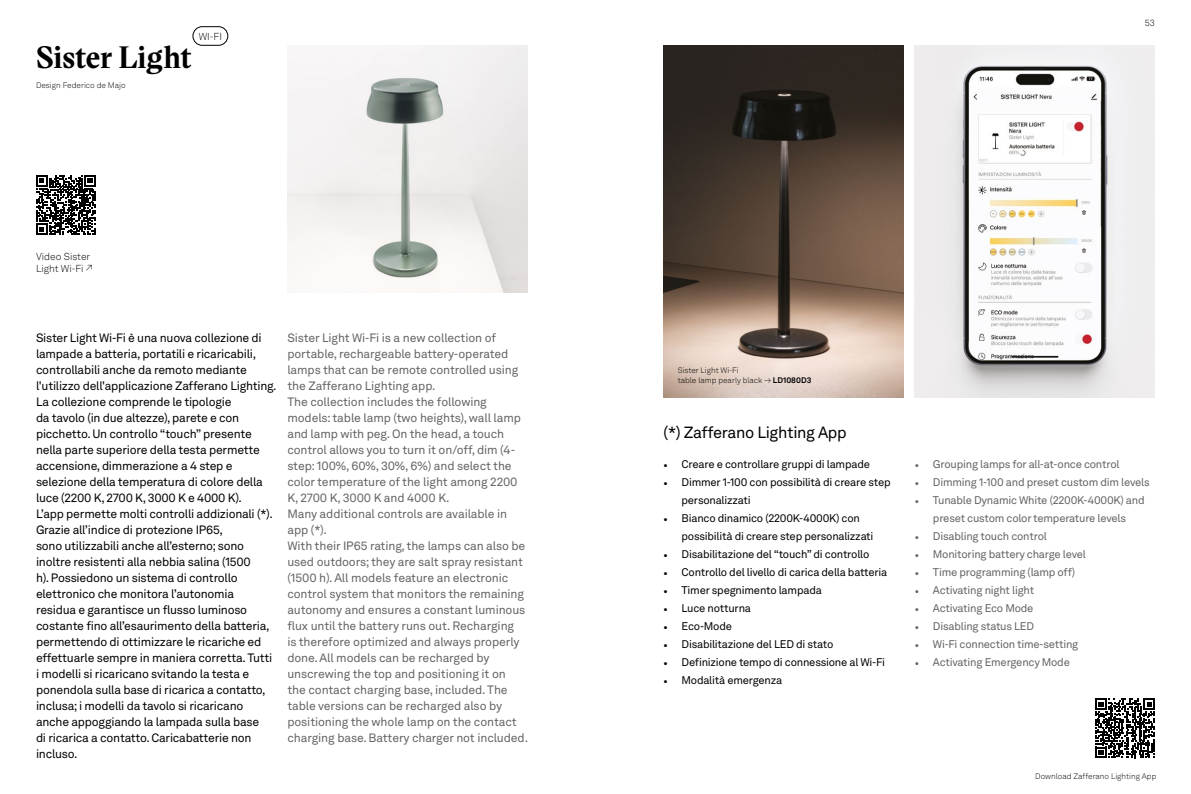
<style>
.page{position:relative;width:1191px;height:794px;background:#fff}
.page>*{position:absolute;margin:0;border:0;box-sizing:border-box;transform-origin:0 0}
.t1{font:700 30px "Victor Serif";letter-spacing:-.005em;color:#000}
.t2{font:16px "Akkurat LL";letter-spacing:-.02em;color:#000}
.t3{font:12px/16px "Akkurat LL";letter-spacing:-.02em;color:#000}
.t4{font:12px/16px "Akkurat LL";letter-spacing:-.01em;color:#646363}
.t5{font:11px/18px "Akkurat LL";letter-spacing:-.02em;color:#000}
.t6{font:11px/18px "Akkurat LL";letter-spacing:-.02em;color:#646363;text-align:center}
.t7{font:300 10px/12px "Akkurat LL";color:#000}
.t8{font:300 9px "Akkurat";color:#000}
.t9{font:300 8px/9.6px "Akkurat LL";color:#000}
.s1{font-weight:700}
.s2{font-family:"Minion Pro"}
</style>
<div class="page">
<img style="left:287px;top:45px;width:240px;height:247px">
<img style="left:663px;top:45px;width:240px;height:352px">
<svg style="left:1095px;top:698px;width:59px;height:60px"></svg>
<div style="left:193px;top:27px;width:35px;height:18px;border:1px solid #000;border-radius:9px"></div>
<img style="left:915px;top:45px;width:240px;height:352px">
<svg style="left:36px;top:175px;width:60px;height:60px"></svg>
<p class="t7" style="left:199px;top:30px;width:25px">WI-FI</p>
<h1 class="t1" style="left:36px;top:37px;width:157px">Sister Light</h1>
<p class="t9" style="left:36px;top:80px;width:91px">Design Federico de Majo</p>
<p class="t7" style="left:36px;top:250px;width:58px">Video Sister<br>Light Wi-Fi ↗</p>
<p class="t3" style="left:36px;top:329px;width:242px">Sister Light Wi-Fi è una nuova collezione di lampade a batteria, portatili e ricaricabili, controllabili anche da remoto mediante l'utilizzo dell'applicazione Zafferano Lighting.<br>La collezione comprende le tipologie<br>da tavolo (in due altezze), parete e con picchetto. Un controllo “touch” presente nella parte superiore della testa permette accensione, dimmerazione a 4 step e selezione della temperatura di colore della luce (2200 K, 2700 K, 3000 K e 4000 K).<br>L’app permette molti controlli addizionali (*).<br>Grazie all’indice di protezione IP65,<br>sono utilizzabili anche all’esterno; sono inoltre resistenti alla nebbia salina (1500<br>h). Possiedono un sistema di controllo elettronico che monitora l’autonomia residua e garantisce un flusso luminoso costante fino all’esaurimento della batteria, permettendo di ottimizzare le ricariche ed effettuarle sempre in maniera corretta. Tutti i modelli si ricaricano svitando la testa e ponendola sulla base di ricarica a contatto, inclusa; i modelli da tavolo si ricaricano anche appoggiando la lampada sulla base<br>di ricarica a contatto. Caricabatterie non incluso.</p>
<p class="t4" style="left:287px;top:329px;width:242px">Sister Light Wi-Fi is a new collection of portable, rechargeable battery-operated lamps that can be remote controlled using the Zafferano Lighting app.<br>The collection includes the following models: table lamp (two heights), wall lamp and lamp with peg. On the head, a touch control allows you to turn it on/off, dim (4- step: 100%, 60%, 30%, 6%) and select the color temperature of the light among 2200<br>K, 2700 K, 3000 K and 4000 K.<br>Many additional controls are available in app (*).<br>With their IP65 rating, the lamps can also be used outdoors; they are salt spray resistant (1500 h). All models feature an electronic control system that monitors the remaining autonomy and ensures a constant luminous flux until the battery runs out. Recharging<br>is therefore optimized and always properly done. All models can be recharged by unscrewing the top and positioning it on<br>the contact charging base, included. The table versions can be recharged also by positioning the whole lamp on the contact charging base. Battery charger not included.</p>
<p class="t8" style="left:1144px;top:18px;width:12px">53</p>
<p class="t9" style="left:677px;top:365px;width:135px">Sister Light Wi-Fi<br>table lamp pearly black → <span class="s1">LD1080D3</span></p>
<h2 class="t2" style="left:663px;top:420px;width:185px">(*) Zafferano Lighting App</h2>
<p class="t5" style="left:663px;top:454px;width:208px"><span class="s2">•</span> Creare e controllare gruppi di lampade</p>
<p class="t5" style="left:681px;top:472px;width:211px;text-indent:-18px"><span class="s2">•</span> Dimmer 1-100 con possibilità di creare step personalizzati</p>
<p class="t5" style="left:681px;top:508px;width:193px;text-indent:-18px"><span class="s2">•</span> Bianco dinamico (2200K-4000K) con possibilità di creare step personalizzati</p>
<p class="t5" style="left:663px;top:544px;width:207px"><span class="s2">•</span> Disabilitazione del “touch” di controllo</p>
<p class="t5" style="left:663px;top:562px;width:225px"><span class="s2">•</span> Controllo del livello di carica della batteria</p>
<p class="t5" style="left:663px;top:580px;width:160px"><span class="s2">•</span> Timer spegnimento lampada</p>
<p class="t5" style="left:663px;top:598px;width:89px"><span class="s2">•</span> Luce notturna</p>
<p class="t5" style="left:663px;top:616px;width:70px"><span class="s2">•</span> Eco-Mode</p>
<p class="t5" style="left:663px;top:634px;width:171px"><span class="s2">•</span> Disabilitazione del LED di stato</p>
<p class="t5" style="left:663px;top:652px;width:223px"><span class="s2">•</span> Definizione tempo di connessione al Wi-Fi</p>
<p class="t5" style="left:663px;top:670px;width:120px"><span class="s2">•</span> Modalità emergenza</p>
<p class="t6" style="left:915px;top:454px;width:206px"><span class="s2">•</span> Grouping lamps for all-at-once control</p>
<p class="t6" style="left:915px;top:472px;width:236px"><span class="s2">•</span> Dimming 1-100 and preset custom dim levels</p>
<p class="t6" style="left:915px;top:490px;width:231px"><span class="s2">•</span> Tunable Dynamic White (2200K-4000K) and preset custom color temperature levels</p>
<p class="t6" style="left:915px;top:526px;width:133px"><span class="s2">•</span> Disabling touch control</p>
<p class="t6" style="left:915px;top:544px;width:172px"><span class="s2">•</span> Monitoring battery charge level</p>
<p class="t6" style="left:915px;top:562px;width:162px"><span class="s2">•</span> Time programming (lamp off)</p>
<p class="t6" style="left:915px;top:580px;width:121px"><span class="s2">•</span> Activating night light</p>
<p class="t6" style="left:915px;top:598px;width:120px"><span class="s2">•</span> Activating Eco Mode</p>
<p class="t6" style="left:915px;top:616px;width:121px"><span class="s2">•</span> Disabling status LED</p>
<p class="t6" style="left:915px;top:634px;width:165px"><span class="s2">•</span> Wi-Fi connection time-setting</p>
<p class="t6" style="left:915px;top:652px;width:156px"><span class="s2">•</span> Activating Emergency Mode</p>
<p class="t9" style="left:1035px;top:771px;width:123px">Download Zafferano Lighting App</p>
</div>
